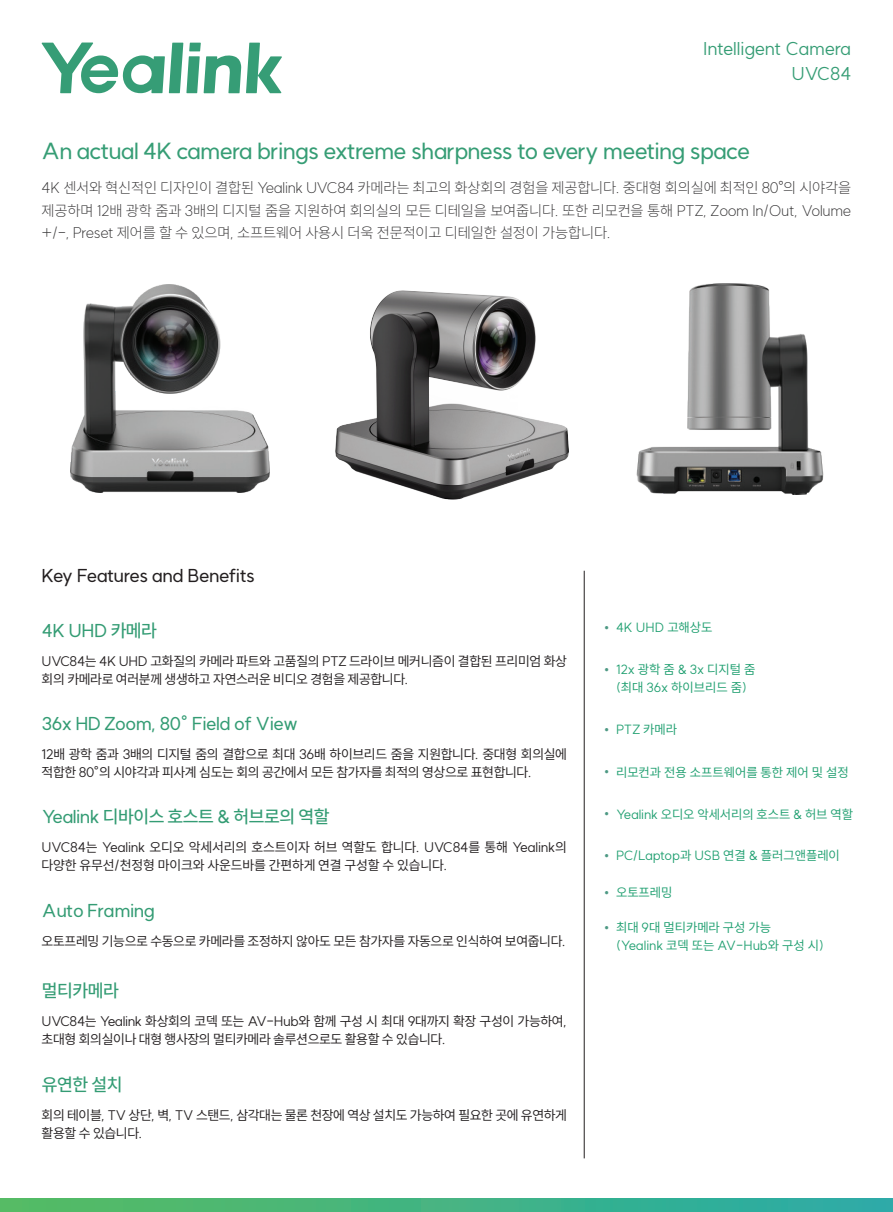
<style>
.page{position:relative;width:893px;height:1212px;background:#fff}
.page>*{position:absolute;margin:0;border:0;box-sizing:border-box;transform-origin:0 0}
.t1{font:500 22.5px "SUIT";letter-spacing:-.04em;color:#369d75}
.t2{font:500 18px "SUIT";letter-spacing:-.025em;color:#349c74}
.t3{font:18px/24.6px "SUIT";letter-spacing:-.02em;color:#369d75;text-align:right}
.t4{font:500 18px "SUIT";letter-spacing:-.035em;color:#231f20}
.t5{font:200 15px/22.5px "SUIT";letter-spacing:-.01em;color:#333233;text-align:justify}
.t6{font:13.5px/18px "SUIT";letter-spacing:-.025em;color:#231f20}
.t7{font:12.9px/18px "SUIT";color:#1f9f70;text-align:center}
.s1{color:#231f20}
.s2{font-family:"Microsoft Phags Pa";font-size:13.5px;color:#4e9984}
</style>
<div class="page">
<svg style="left:41px;top:43px;width:241px;height:50px"></svg>
<img style="left:71px;top:285px;width:199px;height:207px">
<hr style="left:584px;top:571px;width:1px;height:587px;background:#231f20">
<svg style="left:0;top:1199px;width:893px;height:13px;background:#40b384"></svg>
<img style="left:335px;top:290px;width:233px;height:210px">
<img style="left:636px;top:283px;width:188px;height:211px">
<h2 class="t3" style="left:703px;top:37px;width:150px">Intelligent Camera<br>UVC84</h2>
<h1 class="t1" style="left:42px;top:139px;width:710px">An actual 4K camera brings extreme sharpness to every meeting space</h1>
<p class="t5" style="left:42px;top:177px;width:811px">4K 센서와 혁신적인 디자인이 결합된 Yealink UVC84 카메라는 최고의 화상회의 경험을 제공합니다. 중대형 회의실에 최적인 80<span class="s1">°</span>의 시야각을 제공하며 12배 광학 줌과 3배의 디지털 줌을 지원하여 회의실의 모든 디테일을 보여줍니다. 또한 리모컨을 통해 PTZ, Zoom In/Out, Volume +/-, Preset 제어를 할 수 있으며, 소프트웨어 사용시 더욱 전문적이고 디테일한 설정이 가능합니다.</p>
<h2 class="t4" style="left:42px;top:567px;width:215px">Key Features and Benefits</h2>
<h2 class="t2" style="left:42px;top:621px;width:117px">4K UHD 카메라</h2>
<p class="t6" style="left:42px;top:653px;width:527px">UVC84는 4K UHD 고화질의 카메라 파트와 고품질의 PTZ 드라이브 메커니즘이 결합된 프리미엄 화상 회의 카메라로 여러분께 생생하고 자연스러운 비디오 경험을 제공합니다.</p>
<h2 class="t2" style="left:42px;top:714px;width:257px">36x HD Zoom, 80° Field of View</h2>
<p class="t6" style="left:42px;top:746px;width:527px">12배 광학 줌과 3배의 디지털 줌의 결합으로 최대 36배 하이브리드 줌을 지원합니다. 중대형 회의실에 적합한 80°의 시야각과 피사계 심도는 회의 공간에서 모든 참가자를 최적의 영상으로 표현합니다.</p>
<h2 class="t2" style="left:42px;top:807px;width:289px">Yealink 디바이스 호스트 &amp; 허브로의 역할</h2>
<p class="t6" style="left:42px;top:839px;width:527px">UVC84는 Yealink 오디오 악세서리의 호스트이자 허브 역할도 합니다. UVC84를 통해 Yealink의 다양한 유무선/천정형 마이크와 사운드바를 간편하게 연결 구성할 수 있습니다.</p>
<h2 class="t2" style="left:42px;top:901px;width:115px">Auto Framing</h2>
<p class="t6" style="left:42px;top:933px;width:526px">오토프레밍 기능으로 수동으로 카메라를 조정하지 않아도 모든 참가자를 자동으로 인식하여 보여줍니다.</p>
<h2 class="t2" style="left:42px;top:981px;width:78px">멀티카메라</h2>
<p class="t6" style="left:42px;top:1013px;width:527px">UVC84는 Yealink 화상회의 코덱 또는 AV-Hub와 함께 구성 시 최대 9대까지 확장 구성이 가능하여, 초대형 회의실이나 대형 행사장의 멀티카메라 솔루션으로도 활용할 수 있습니다.</p>
<h2 class="t2" style="left:42px;top:1076px;width:82px">유연한 설치</h2>
<p class="t6" style="left:42px;top:1107px;width:527px">회의 테이블, TV 상단, 벽, TV 스탠드, 삼각대는 물론 천장에 역상 설치도 가능하여 필요한 곳에 유연하게 활용할 수 있습니다.</p>
<p class="t7" style="left:604px;top:619px;width:110px"><span class="s2">•</span> 4K UHD 고해상도</p>
<p class="t7" style="left:604px;top:661px;width:153px"><span class="s2">•</span> 12x 광학 줌 &amp; 3x 디지털 줌 (최대 36x 하이브리드 줌)</p>
<p class="t7" style="left:604px;top:721px;width:75px"><span class="s2">•</span> PTZ 카메라</p>
<p class="t7" style="left:604px;top:763px;width:246px"><span class="s2">•</span> 리모컨과 전용 소프트웨어를 통한 제어 및 설정</p>
<p class="t7" style="left:604px;top:805px;width:250px"><span class="s2">•</span> Yealink 오디오 악세서리의 호스트 &amp; 허브 역할</p>
<p class="t7" style="left:604px;top:847px;width:237px"><span class="s2">•</span> PC/Laptop과 USB 연결 &amp; 플러그앤플레이</p>
<p class="t7" style="left:604px;top:883px;width:70px"><span class="s2">•</span> 오토프레밍</p>
<p class="t7" style="left:616px;top:919px;width:209px;text-align:left;text-indent:-12px"><span class="s2">•</span> 최대 9대 멀티카메라 구성 가능<br>(Yealink 코덱 또는 AV-Hub와 구성 시)</p>
</div>
